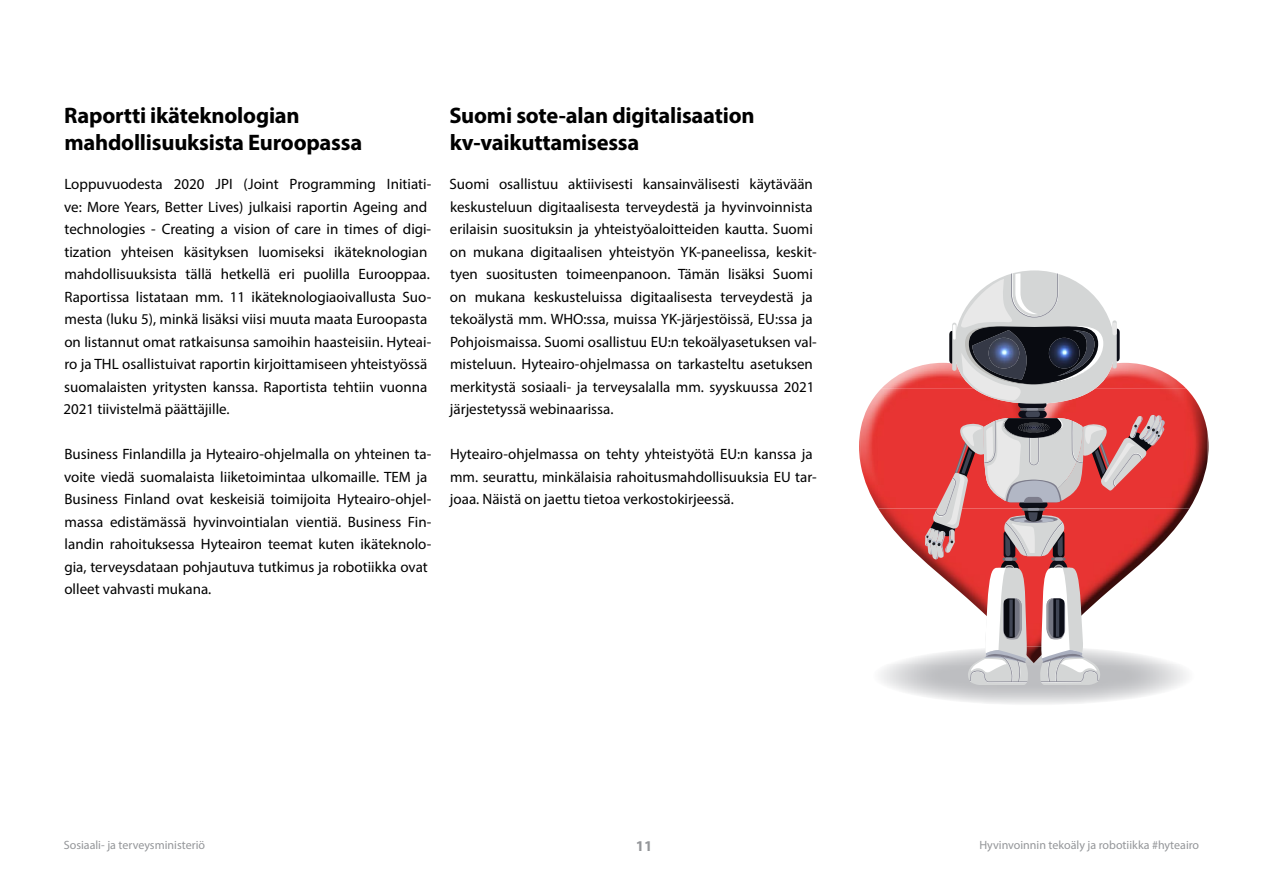
<style>
.page{position:relative;width:1263px;height:893px;background:#fff}
.page>*{position:absolute;margin:0;border:0;box-sizing:border-box;transform-origin:0 0}
.t1{font:700 22.5px/27px "Myriad Pro";letter-spacing:-.01em;color:#000}
.t2{font:15px/22.5px "Myriad Pro";color:#000}
.t3{font:700 15px "Myriad Pro";color:#949699}
.t4{font:12px "Myriad Pro";color:#949699}
</style>
<div class="page">
<img style="left:859px;top:364px;width:327px;height:102px">
<img style="left:879px;top:431px;width:329px;height:131px">
<img style="left:878px;top:509px;width:311px;height:1px">
<img style="left:861px;top:389px;width:346px;height:120px">
<svg style="left:925px;top:270px;width:240px;height:415px"></svg>
<div style="left:1112px;top:322px;width:5px;height:13px;background:#e8e8e8;border-radius:2px"></div>
<h1 class="t1" style="left:64px;top:101px;width:300px">Raportti ikäteknologian mahdollisuuksista Euroopassa</h1>
<p class="t2" style="left:63px;top:172px;width:369px">Loppuvuodesta 2020 JPI (Joint Programming Initiati&shy;ve: More Years, Better Lives) julkaisi raportin Ageing and technologies - Creating a vision of care in times of digi&shy;tization yhteisen käsityksen luomiseksi ikäteknologian mahdollisuuksista tällä hetkellä eri puolilla Eurooppaa.<br>Raportissa listataan mm. 11 ikäteknologiaoivallusta Suo&shy;mesta (luku 5), minkä lisäksi viisi muuta maata Euroopasta on listannut omat ratkaisunsa samoihin haasteisiin. Hyteai&shy;ro ja THL osallistuivat raportin kirjoittamiseen yhteistyössä suomalaisten yritysten kanssa. Raportista tehtiin vuonna 2021 tiivistelmä päättäjille.</p>
<p class="t2" style="left:64px;top:442px;width:369px">Business Finlandilla ja Hyteairo-ohjelmalla on yhteinen ta&shy;voite viedä suomalaista liiketoimintaa ulkomaille. TEM ja Business Finland ovat keskeisiä toimijoita Hyteairo-ohjel&shy;massa edistämässä hyvinvointialan vientiä. Business Fin&shy;landin rahoituksessa Hyteairon teemat kuten ikäteknolo&shy;gia, terveysdataan pohjautuva tutkimus ja robotiikka ovat olleet vahvasti mukana.</p>
<h1 class="t1" style="left:449px;top:101px;width:307px">Suomi sote-alan digitalisaation kv-vaikuttamisessa</h1>
<p class="t2" style="left:449px;top:172px;width:369px">Suomi osallistuu aktiivisesti kansainvälisesti käytävään keskusteluun digitaalisesta terveydestä ja hyvinvoinnista erilaisin suosituksin ja yhteistyöaloitteiden kautta. Suomi on mukana digitaalisen yhteistyön YK-paneelissa, keskit&shy;tyen suositusten toimeenpanoon. Tämän lisäksi Suomi on mukana keskusteluissa digitaalisesta terveydestä ja tekoälystä mm. WHO:ssa, muissa YK-järjestöissä, EU:ssa ja Pohjoismaissa. Suomi osallistuu EU:n tekoälyasetuksen val&shy;misteluun. Hyteairo-ohjelmassa on tarkasteltu asetuksen merkitystä sosiaali- ja terveysalalla mm. syyskuussa 2021 järjestetyssä webinaarissa.</p>
<p class="t2" style="left:450px;top:442px;width:368px">Hyteairo-ohjelmassa on tehty yhteistyötä EU:n kanssa ja mm. seurattu, minkälaisia rahoitusmahdollisuuksia EU tar&shy;joaa. Näistä on jaettu tietoa verkostokirjeessä.</p>
<p class="t4" style="left:64px;top:837px;width:143px">Sosiaali- ja terveysministeriö</p>
<p class="t3" style="left:636px;top:836px;width:18px">11</p>
<p class="t4" style="left:979px;top:837px;width:221px">Hyvinvoinnin tekoäly ja robotiikka #hyteairo</p>
</div>
